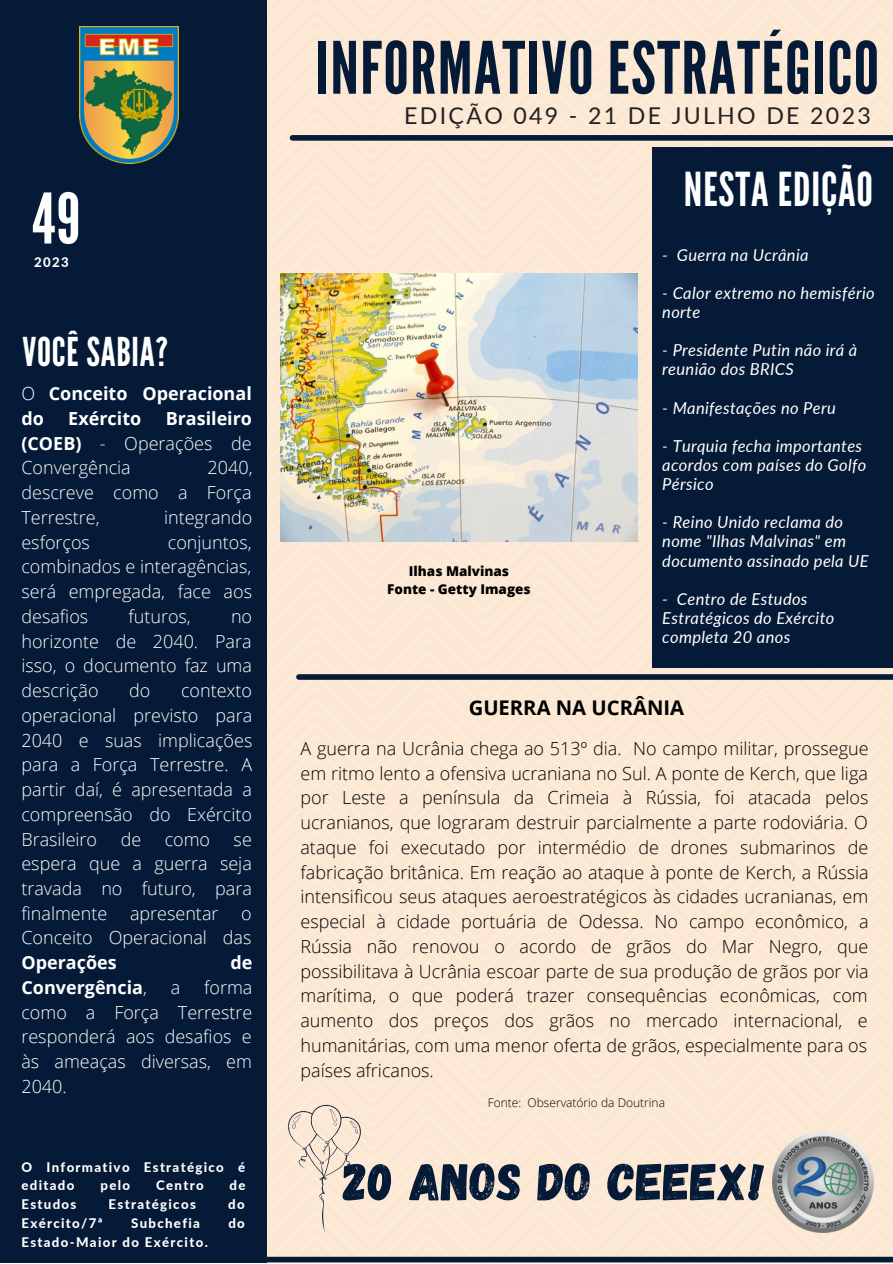
<style>
.page{position:relative;width:893px;height:1264px;background:#fff}
.page>*{position:absolute;margin:0;border:0;box-sizing:border-box;transform-origin:0 0}
.t1{font:72px "League Gothic";letter-spacing:.02em;color:#051a37}
.t2{font:69.45px "League Gothic";color:#fff}
.t3{font:52.5px "Gagalin";color:#051a37}
.t4{font:46.65px "League Gothic";letter-spacing:.02em;color:#fff}
.t5{font:39.6px "League Gothic";letter-spacing:.02em;color:#fff}
.t6{font:23.1px "Lato";letter-spacing:.1em;color:#222}
.t7{font:700 20.25px "Open Sans";color:#000}
.t8{font:300 18px/24.8px "Open Sans";color:#000;text-align:justify}
.t9{font:300 18px/24.8px "Open Sans";color:#fff;text-align:justify}
.t10{font:700 18px/24.8px "Open Sans";color:#fff}
.t11{font:italic 16.5px/19px "Lato";letter-spacing:.02em;color:#fff}
.t12{font:800 13.5px "Open Sans";color:#000}
.t13{font:800 13.2px/18.8px "Lato";letter-spacing:.1em;color:#fff}
.t14{font:300 12px "Open Sans";color:#000}
.s1{font-weight:300}
.s2{font-weight:700}
</style>
<div class="page">
<img style="left:266px;top:0;width:626px;height:1256px">
<div style="left:0;top:0;width:266px;height:1262px;background:#051a37"></div>
<div style="left:652px;top:148px;width:240px;height:519px;background:#051a37"></div>
<div style="left:299px;top:674px;width:593px;height:5px;background:#051a37"></div>
<div style="left:260px;top:1256px;width:632px;height:6px;background:#051a37"></div>
<div style="left:292px;top:135px;width:600px;height:6px;background:#051a37"></div>
<img style="left:79px;top:27px;width:99px;height:137px">
<img style="left:772px;top:1131px;width:101px;height:101px">
<svg style="left:288px;top:1104px;width:73px;height:128px;background:#f0dfcc"></svg>
<img style="left:280px;top:273px;width:358px;height:268px">
<p class="t2" style="left:32px;top:178px;width:50px">49</p>
<p class="t13" style="left:34px;top:252px;width:36px">2023</p>
<p class="t5" style="left:22px;top:328px;width:147px">VOCÊ SABIA?</p>
<p class="t10" style="left:21px;top:381px;width:232px"><span class="s1">O</span> Conceito Operacional do</p>
<p class="t10" style="left:68px;top:405px;width:74px">Exército</p>
<p class="t9" style="left:21px;top:405px;width:232px;text-indent:144px"><span class="s2">Brasileiro (COEB)</span> - Operações de Convergência</p>
<p class="t9" style="left:21px;top:455px;width:232px;text-indent:186px">2040, descreve como a Força Terrestre,</p>
<p class="t9" style="left:164px;top:504px;width:90px">integrando</p>
<p class="t9" style="left:21px;top:529px;width:70px">esforços</p>
<p class="t9" style="left:21px;top:529px;width:232px;text-indent:146px">conjuntos, combinados e interagências, será empregada, face aos desafios</p>
<p class="t9" style="left:128px;top:603px;width:64px">futuros,</p>
<p class="t9" style="left:21px;top:603px;width:232px;text-indent:209px">no horizonte de 2040. Para isso, o documento faz uma descrição</p>
<p class="t9" style="left:129px;top:677px;width:23px">do</p>
<p class="t9" style="left:21px;top:677px;width:232px;text-indent:159px">contexto operacional previsto para 2040 e suas implicações para a Força Terrestre. A partir daí, é apresentada a compreensão do Exército Brasileiro</p>
<p class="t9" style="left:121px;top:826px;width:22px">de</p>
<p class="t9" style="left:165px;top:826px;width:47px">como</p>
<p class="t9" style="left:21px;top:826px;width:232px;text-indent:212px">se espera que a guerra seja travada no futuro, para finalmente</p>
<p class="t9" style="left:130px;top:900px;width:90px">apresentar</p>
<p class="t9" style="left:21px;top:900px;width:232px;text-indent:220px">o Conceito Operacional das <span class="s2">Operações</span></p>
<p class="t10" style="left:230px;top:949px;width:23px">de</p>
<p class="t10" style="left:21px;top:974px;width:127px">Convergência<span class="s1">,</span></p>
<p class="t9" style="left:171px;top:974px;width:11px">a</p>
<p class="t9" style="left:21px;top:974px;width:232px;text-indent:183px">forma como a Força Terrestre responderá aos desafios e às ameaças diversas, em 2040.</p>
<p class="t13" style="left:21px;top:1157px;width:225px">O Informativo Estratégico é editado</p>
<p class="t13" style="left:100px;top:1175px;width:31px">pelo</p>
<p class="t13" style="left:156px;top:1175px;width:49px">Centro</p>
<p class="t13" style="left:230px;top:1175px;width:17px">de</p>
<p class="t13" style="left:21px;top:1194px;width:56px">Estudos</p>
<p class="t13" style="left:109px;top:1194px;width:89px">Estratégicos</p>
<p class="t13" style="left:228px;top:1194px;width:18px">do</p>
<p class="t13" style="left:21px;top:1213px;width:83px">Exército/7ª</p>
<p class="t13" style="left:131px;top:1213px;width:70px">Subchefia</p>
<p class="t13" style="left:228px;top:1213px;width:18px">do</p>
<p class="t13" style="left:21px;top:1231px;width:188px">Estado-Maior do Exército.</p>
<p class="t1" style="left:315px;top:26px;width:565px">INFORMATIVO ESTRATÉGICO</p>
<p class="t6" style="left:404px;top:101px;width:468px">EDIÇÃO 049 - 21 DE JULHO DE 2023</p>
<p class="t12" style="left:409px;top:561px;width:102px">Ilhas Malvinas</p>
<p class="t12" style="left:387px;top:579px;width:145px">Fonte - Getty Images</p>
<p class="t4" style="left:684px;top:162px;width:191px">NESTA EDIÇÃO</p>
<p class="t11" style="left:662px;top:245px;width:148px">- Guerra na Ucrânia</p>
<p class="t11" style="left:662px;top:283px;width:214px">- Calor extremo no hemisfério norte</p>
<p class="t11" style="left:662px;top:340px;width:196px">- Presidente Putin não irá à reunião dos BRICS</p>
<p class="t11" style="left:662px;top:398px;width:175px">- Manifestações no Peru</p>
<p class="t11" style="left:662px;top:436px;width:205px">- Turquia fecha importantes acordos com países do Golfo<br>Pérsico</p>
<p class="t11" style="left:662px;top:512px;width:208px">- Reino Unido reclama do nome "Ilhas Malvinas" em documento assinado pela UE</p>
<p class="t11" style="left:662px;top:589px;width:174px">- Centro de Estudos<br>Estratégicos do Exército completa 20 anos</p>
<p class="t7" style="left:468px;top:693px;width:217px">GUERRA NA UCRÂNIA</p>
<p class="t8" style="left:300px;top:735px;width:569px">A guerra na Ucrânia chega ao 513º dia. No campo militar, prossegue em ritmo lento a ofensiva ucraniana no Sul. A ponte de Kerch, que liga por Leste a península da Crimeia à Rússia, foi atacada pelos ucranianos, que lograram destruir parcialmente a parte rodoviária. O ataque foi executado por intermédio de drones submarinos de fabricação britânica. Em reação ao ataque à ponte de Kerch, a Rússia intensificou seus ataques aeroestratégicos às cidades ucranianas, em especial à cidade portuária de Odessa. No campo econômico, a Rússia não renovou o acordo de grãos do Mar Negro, que possibilitava à Ucrânia escoar parte de sua produção de grãos por via marítima, o que poderá trazer consequências econômicas, com aumento dos preços dos grãos no mercado internacional, e humanitárias, com uma menor oferta de grãos, especialmente para os países africanos.</p>
<p class="t14" style="left:487px;top:1094px;width:179px">Fonte: Observatório da Doutrina</p>
<p class="t3" style="left:343px;top:1147px;width:423px">20 ANOS DO CEEEX!</p>
</div>
